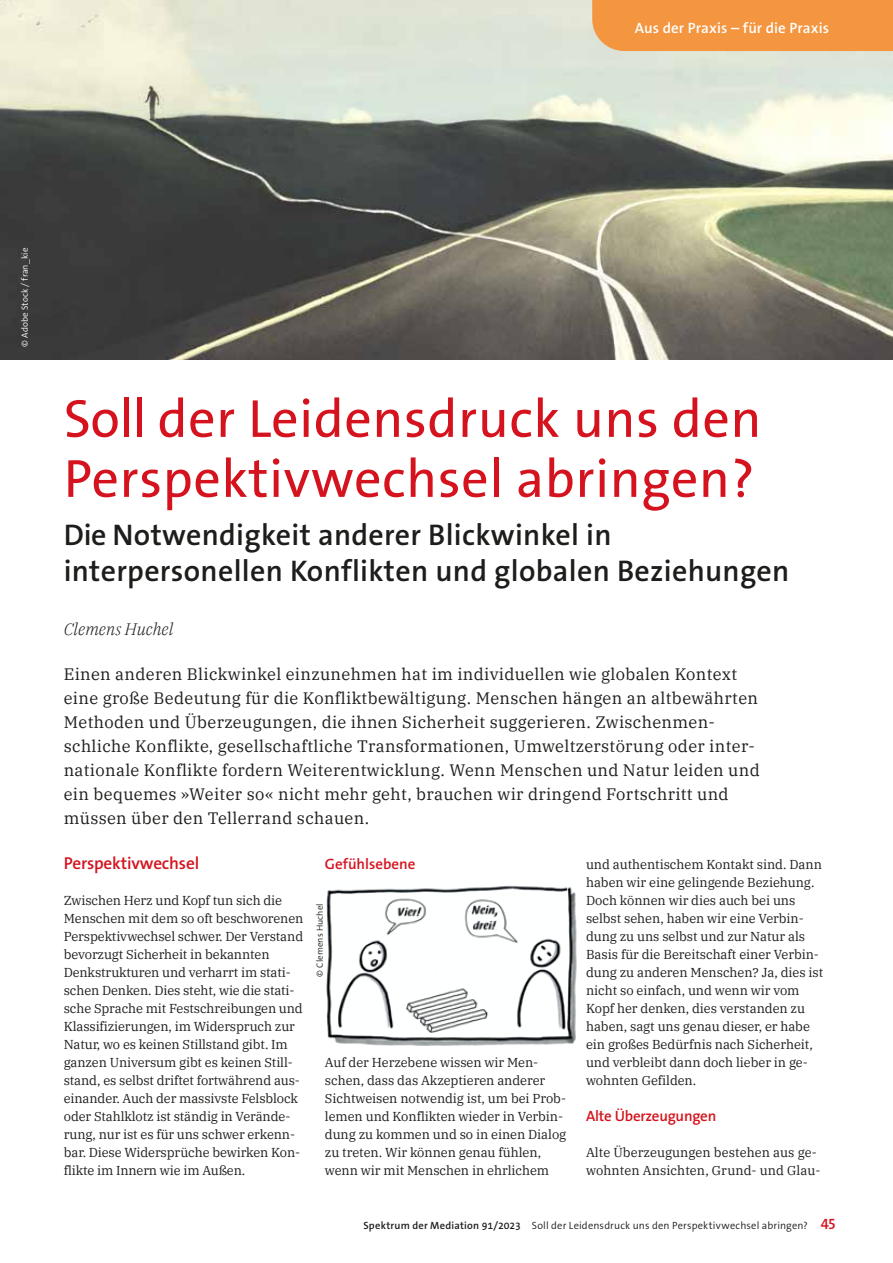
<style>
.page{position:relative;width:893px;height:1263px;background:#fff}
.page>*{position:absolute;margin:0;border:0;box-sizing:border-box;transform-origin:0 0}
.t1{font:54px/60px "The Sans Os F";letter-spacing:.01em;color:#d5131e}
.t2{font:600 30px/36px "The Sans Os F";letter-spacing:.01em;color:#1d1d1b}
.t3{font:600 17.25px "The Sans Os F";letter-spacing:-.01em;color:#d5131e}
.t4{font:16.5px/24px "IBM Plex Serif";letter-spacing:.02em;color:#1d1d1b}
.t5{font:italic 300 16.5px "IBM Plex Serif";color:#1d1d1b}
.t6{font:600 15px "The Sans Os F";letter-spacing:-.015em;color:#d5131e}
.t7{font:600 15px "The Sans Os F";letter-spacing:.01em;color:#fff}
.t8{font:12.9px/18px "IBM Plex Serif";letter-spacing:-.005em;color:#1d1d1b}
.t9{font:300 10.5px "The Sans Os F";letter-spacing:.015em;color:#1d1d1b}
.t10{font:300 9px "The Sans Os F";letter-spacing:.01em;color:#fff}
.t11{font:300 9px "The Sans Os F";letter-spacing:.01em;color:#1d1d1b}
.s1{font-weight:600}
.s2{font-weight:600;font-size:15px;color:#d5131e}
</style>
<div class="page">
<img style="left:1px;top:0;width:892px;height:359px">
<img style="left:326px;top:885px;width:251px;height:161px">
<div style="left:592px;top:0;width:301px;height:51px;background:#f4953f"></div>
<p class="t7" style="left:635px;top:19px;width:196px">Aus der Praxis – für die Praxis</p>
<p class="t10" style="left:19px;top:347px;width:100px;rotate:-90deg">© Adobe Stock / fran_kie</p>
<h1 class="t1" style="left:64px;top:389px;width:699px">Soll der Leidensdruck uns den<br>Perspektivwechsel abringen?</h1>
<h2 class="t2" style="left:64px;top:517px;width:727px">Die Notwendigkeit anderer Blickwinkel in interpersonellen Konflikten und globalen Beziehungen</h2>
<p class="t5" style="left:64px;top:617px;width:111px">Clemens Huchel</p>
<p class="t4" style="left:64px;top:660px;width:697px">Einen anderen Blickwinkel einzunehmen hat im individuellen wie globalen Kontext eine große Bedeutung für die Konfliktbewältigung. Menschen hängen an altbewährten Methoden und Überzeugungen, die ihnen Sicherheit suggerieren. Zwischenmen&shy;schliche Konflikte, gesellschaftliche Transformationen, Umweltzerstörung oder inter&shy;nationale Konflikte fordern Weiterentwicklung. Wenn Menschen und Natur leiden und ein bequemes »Weiter so« nicht mehr geht, brauchen wir dringend Fortschritt und müssen über den Tellerrand schauen.</p>
<h3 class="t3" style="left:64px;top:852px;width:137px">Perspektivwechsel</h3>
<p class="t8" style="left:64px;top:890px;width:241px">Zwischen Herz und Kopf tun sich die Menschen mit dem so oft beschworenen Perspektivwechsel schwer. Der Verstand bevorzugt Sicherheit in bekannten Denkstrukturen und verharrt im stati&shy;schen Denken. Dies steht, wie die stati&shy;sche Sprache mit Festschreibungen und Klassifizierungen, im Widerspruch zur Natur, wo es keinen Stillstand gibt. Im ganzen Universum gibt es keinen Still&shy;stand, es selbst driftet fortwährend aus&shy;einander. Auch der massivste Felsblock oder Stahlklotz ist ständig in Verände&shy;rung, nur ist es für uns schwer erkenn&shy;bar. Diese Widersprüche bewirken Kon&shy;flikte im Innern wie im Außen.</p>
<p class="t6" style="left:325px;top:854px;width:92px">Gefühlsebene</p>
<p class="t8" style="left:586px;top:854px;width:239px">und authentischem Kontakt sind. Dann haben wir eine gelingende Beziehung.<br>Doch können wir dies auch bei uns selbst sehen, haben wir eine Verbin&shy;dung zu uns selbst und zur Natur als Basis für die Bereitschaft einer Verbin&shy;dung zu anderen Menschen? Ja, dies ist nicht so einfach, und wenn wir vom Kopf her denken, dies verstanden zu haben, sagt uns genau dieser, er habe ein großes Bedürfnis nach Sicherheit, und verbleibt dann doch lieber in ge&shy;wohnten Gefilden.</p>
<p class="t6" style="left:586px;top:1106px;width:132px">Alte Überzeugungen</p>
<p class="t8" style="left:586px;top:1142px;width:236px">Alte Überzeugungen bestehen aus ge&shy;wohnten Ansichten, Grund- und Glau-</p>
<p class="t11" style="left:314px;top:977px;width:75px;rotate:-90deg">© Clemens Huchel</p>
<p class="t8" style="left:325px;top:1052px;width:243px">Auf der Herzebene wissen wir Men&shy;schen, dass das Akzeptieren anderer Sichtweisen notwendig ist, um bei Prob&shy;lemen und Konflikten wieder in Verbin&shy;dung zu kommen und so in einen Dialog zu treten. Wir können genau fühlen, wenn wir mit Menschen in ehrlichem</p>
<p class="t9" style="left:363px;top:1219px;width:473px"><span class="s1">Spektrum der Mediation 91/2023</span> Soll der Leidensdruck uns den Perspektivwechsel abringen? <span class="s2">45</span></p>
</div>
